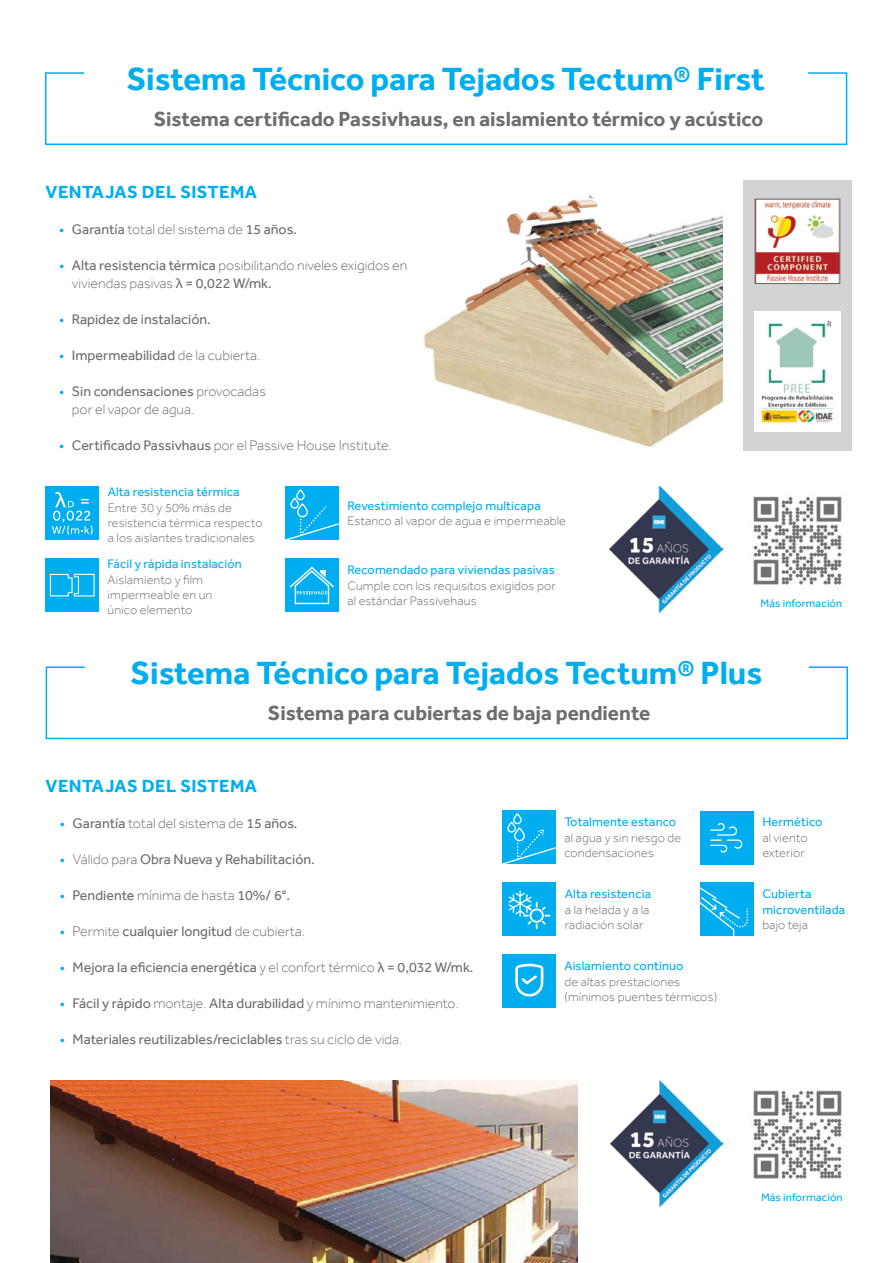
<style>
.page{position:relative;width:893px;height:1263px;background:#fff}
.page>*{position:absolute;margin:0;border:0;box-sizing:border-box;transform-origin:0 0}
.t1{font:700 33px "Effra";color:#00aeef}
.t2{font:700 21px "Effra";color:#6d6e71}
.t3{font:700 18px "Effra";letter-spacing:.025em;color:#00aeef}
.t4{font:300 14.25px/18px "Effra";color:#6d6e71}
.t5{font:14.25px "Effra";color:#6d6e71}
.t6{font:300 12.75px/15.3px "Effra";letter-spacing:.01em;color:#6d6e71}
.t7{font:12.75px/15.3px "Effra";letter-spacing:.01em;color:#00aeef}
.t8{font:11.25px "Effra";letter-spacing:.01em;color:#00aeef}
.s1{font-weight:400;color:#00aeef}
.s2{font-weight:400}
.s3{color:#00aeef}
.s4{font-weight:300}
</style>
<div class="page">
<img style="left:424px;top:195px;width:298px;height:253px">
<img style="left:50px;top:1080px;width:527px;height:183px">
<div style="left:502px;top:810px;width:54px;height:54px;background:#00aeef"></div>
<svg style="left:502px;top:813px;width:54px;height:51px"></svg>
<div style="left:502px;top:954px;width:54px;height:54px;background:#00aeef"></div>
<svg style="left:515px;top:963px;width:29px;height:34px"></svg>
<div style="left:502px;top:882px;width:54px;height:54px;background:#00aeef"></div>
<svg style="left:509px;top:890px;width:41px;height:39px"></svg>
<div style="left:700px;top:882px;width:54px;height:54px;background:#00aeef"></div>
<svg style="left:700px;top:887px;width:48px;height:49px"></svg>
<div style="left:700px;top:811px;width:54px;height:54px;background:#00aeef"></div>
<svg style="left:710px;top:823px;width:33px;height:30px"></svg>
<svg style="left:285px;top:486px;width:54px;height:54px;background:#13b4f0"></svg>
<div style="left:285px;top:558px;width:54px;height:54px;background:#00aeef"></div>
<svg style="left:290px;top:567px;width:44px;height:37px"></svg>
<div style="left:45px;top:558px;width:54px;height:54px;background:#00aeef"></div>
<svg style="left:50px;top:574px;width:45px;height:22px"></svg>
<img style="left:753px;top:496px;width:89px;height:89px">
<img style="left:753px;top:1090px;width:89px;height:89px">
<div style="left:45px;top:486px;width:54px;height:54px;background:#00aeef"></div>
<svg style="left:52px;top:492px;width:41px;height:43px"></svg>
<svg style="left:44px;top:72px;width:804px;height:74px"></svg>
<svg style="left:45px;top:666px;width:803px;height:74px"></svg>
<div style="left:743px;top:180px;width:109px;height:270px;background:#d1d3d4"></div>
<img style="left:755px;top:312px;width:85px;height:120px">
<img style="left:757px;top:201px;width:81px;height:81px">
<div style="left:755px;top:199px;width:85px;height:85px;border:1px solid #6d6e71"></div>
<img style="left:610px;top:486px;width:112px;height:126px">
<img style="left:610px;top:1080px;width:113px;height:126px">
<h1 class="t1" style="left:127px;top:60px;width:640px">Sistema Técnico para Tejados Tectum® First</h1>
<h2 class="t2" style="left:154px;top:107px;width:611px">Sistema certificado Passivhaus, en aislamiento térmico y acústico</h2>
<p class="t3" style="left:46px;top:182px;width:213px">VENTAJAS DEL SISTEMA</p>
<p class="t4" style="left:59px;top:220px;width:239px"><span class="s1">•</span> <span class="s2">Garantía</span> total del sistema de <span class="s2">15 años.</span></p>
<p class="t4" style="left:72px;top:256px;width:337px;text-indent:-13px"><span class="s1">•</span> <span class="s2">Alta resistencia térmica</span> posibilitando niveles exigidos en viviendas pasivas <span class="s2">λ = 0,022 W/mk.</span></p>
<p class="t5" style="left:59px;top:311px;width:153px"><span class="s3">•</span> Rapidez de instalación.</p>
<p class="t5" style="left:59px;top:347px;width:203px"><span class="s3">•</span> Impermeabilidad <span class="s4">de la cubierta.</span></p>
<p class="t4" style="left:72px;top:382px;width:195px;text-indent:-13px"><span class="s1">•</span> <span class="s2">Sin condensaciones</span> provocadas por el vapor de agua.</p>
<p class="t4" style="left:59px;top:436px;width:334px"><span class="s1">•</span> <span class="s2">Certificado Passivhaus</span> por el Passive House Institute.</p>
<p class="t7" style="left:108px;top:484px;width:133px">Alta resistencia térmica</p>
<p class="t6" style="left:108px;top:500px;width:156px">Entre 30 y 50% más de resistencia térmica respecto a los aislantes tradicionales</p>
<p class="t7" style="left:108px;top:556px;width:136px">Fácil y rápida instalación</p>
<p class="t6" style="left:108px;top:572px;width:106px">Aislamiento y film impermeable en un único elemento</p>
<p class="t7" style="left:347px;top:498px;width:195px">Revestimiento complejo multicapa</p>
<p class="t6" style="left:347px;top:513px;width:220px">Estanco al vapor de agua e impermeable</p>
<p class="t7" style="left:347px;top:562px;width:209px">Recomendado para viviendas pasivas</p>
<p class="t6" style="left:347px;top:578px;width:210px">Cumple con los requisitos exigidos por al estándar Passivehaus</p>
<p class="t8" style="left:761px;top:597px;width:83px">Más información</p>
<h1 class="t1" style="left:131px;top:654px;width:633px">Sistema Técnico para Tejados Tectum® Plus</h1>
<h2 class="t2" style="left:268px;top:701px;width:384px">Sistema para cubiertas de baja pendiente</h2>
<p class="t3" style="left:46px;top:776px;width:213px">VENTAJAS DEL SISTEMA</p>
<p class="t4" style="left:60px;top:814px;width:239px"><span class="s1">•</span> <span class="s2">Garantía</span> total del sistema de <span class="s2">15 años.</span></p>
<p class="t5" style="left:60px;top:851px;width:257px"><span class="s3">•</span> <span class="s4">Válido para</span> Obra Nueva y Rehabilitación.</p>
<p class="t5" style="left:60px;top:887px;width:232px"><span class="s3">•</span> Pendiente <span class="s4">mínima de hasta</span> 10%/ 6°.</p>
<p class="t4" style="left:60px;top:922px;width:247px"><span class="s1">•</span> Permite <span class="s2">cualquier longitud</span> de cubierta.</p>
<p class="t5" style="left:60px;top:959px;width:415px"><span class="s3">•</span> Mejora la eficiencia energética <span class="s4">y el confort térmico</span> λ = 0,032 W/mk.</p>
<p class="t4" style="left:60px;top:994px;width:400px"><span class="s1">•</span> <span class="s2">Fácil y rápido</span> montaje. <span class="s2">Alta durabilidad</span> y mínimo mantenimiento.</p>
<p class="t5" style="left:60px;top:1031px;width:344px"><span class="s3">•</span> Materiales reutilizables/reciclables <span class="s4">tras su ciclo de vida.</span></p>
<p class="t7" style="left:564px;top:814px;width:113px">Totalmente estanco</p>
<p class="t6" style="left:564px;top:830px;width:119px">al agua y sin riesgo de condensaciones</p>
<p class="t7" style="left:565px;top:886px;width:88px">Alta resistencia</p>
<p class="t6" style="left:565px;top:902px;width:86px">a la helada y a la radiación solar</p>
<p class="t7" style="left:564px;top:958px;width:121px">Aislamiento continuo</p>
<p class="t6" style="left:564px;top:973px;width:154px">de altas prestaciones (mínimos puentes térmicos)</p>
<p class="t7" style="left:762px;top:814px;width:62px">Hermético</p>
<p class="t6" style="left:762px;top:829px;width:47px">al viento exterior</p>
<p class="t7" style="left:762px;top:886px;width:84px">Cubierta microventilada</p>
<p class="t6" style="left:762px;top:917px;width:47px">bajo teja</p>
<p class="t8" style="left:761px;top:1191px;width:83px">Más información</p>
</div>
